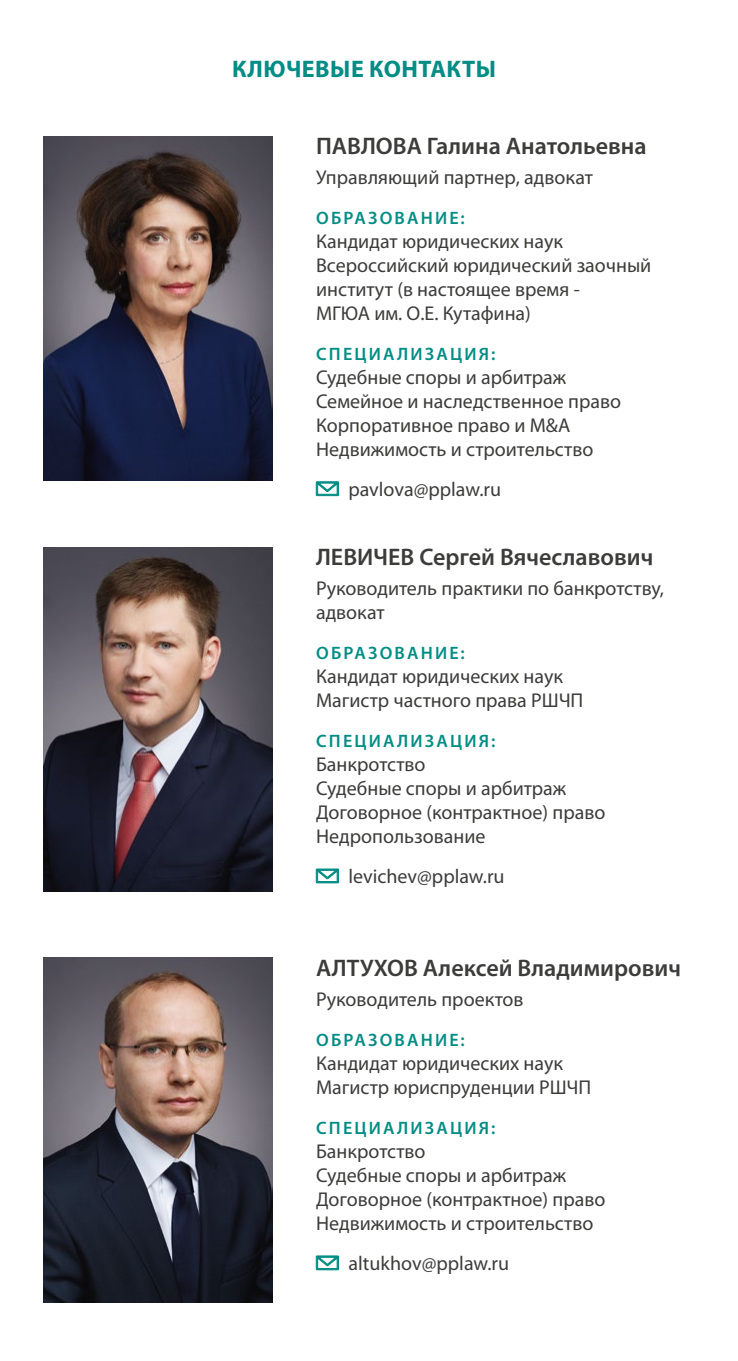
<style>
.page{position:relative;width:738px;height:1361px;background:#fff}
.page>*{position:absolute;margin:0;border:0;box-sizing:border-box;transform-origin:0 0}
.t1{font:600 24px "Myriad Pro";color:#3c3c3b}
.t2{font:700 24px "Myriad Pro";letter-spacing:.02em;color:#038d85}
.t3{font:20px/24px "Myriad Pro";color:#3c3c3b}
.t4{font:600 18px "Myriad Pro";letter-spacing:.12em;color:#038d85}
</style>
<div class="page">
<img style="left:43px;top:136px;width:230px;height:344px">
<img style="left:43px;top:547px;width:230px;height:344px">
<img style="left:43px;top:958px;width:230px;height:344px">
<svg style="left:315px;top:481px;width:24px;height:15px"></svg>
<svg style="left:315px;top:868px;width:24px;height:15px"></svg>
<svg style="left:315px;top:1255px;width:24px;height:15px"></svg>
<p class="t2" style="left:232px;top:53px;width:265px">КЛЮЧЕВЫЕ КОНТАКТЫ</p>
<p class="t1" style="left:316px;top:131px;width:332px">ПАВЛОВА Галина Анатольевна</p>
<p class="t3" style="left:316px;top:165px;width:278px">Управляющий партнер, адвокат</p>
<p class="t4" style="left:316px;top:207px;width:150px">ОБРАЗОВАНИЕ:</p>
<p class="t3" style="left:316px;top:229px;width:336px">Кандидат юридических наук<br>Всероссийский юридический заочный институт (в настоящее время -<br>МГЮА им. О.Е. Кутафина)</p>
<p class="t4" style="left:316px;top:343px;width:180px">СПЕЦИАЛИЗАЦИЯ:</p>
<p class="t3" style="left:316px;top:365px;width:306px">Судебные споры и арбитраж<br>Семейное и наследственное право<br>Корпоративное право и M&amp;A<br>Недвижимость и строительство</p>
<p class="t3" style="left:348px;top:477px;width:154px">pavlova@pplaw.ru</p>
<p class="t1" style="left:316px;top:542px;width:338px">ЛЕВИЧЕВ Сергей Вячеславович</p>
<p class="t3" style="left:316px;top:576px;width:349px">Руководитель практики по банкротству, адвокат</p>
<p class="t4" style="left:316px;top:641px;width:150px">ОБРАЗОВАНИЕ:</p>
<p class="t3" style="left:316px;top:664px;width:269px">Кандидат юридических наук<br>Магистр частного права РШЧП</p>
<p class="t4" style="left:316px;top:729px;width:180px">СПЕЦИАЛИЗАЦИЯ:</p>
<p class="t3" style="left:316px;top:752px;width:290px">Банкротство<br>Судебные споры и арбитраж<br>Договорное (контрактное) право<br>Недропользование</p>
<p class="t3" style="left:348px;top:864px;width:158px">levichev@pplaw.ru</p>
<p class="t1" style="left:316px;top:952px;width:366px">АЛТУХОВ Алексей Владимирович</p>
<p class="t3" style="left:316px;top:987px;width:209px">Руководитель проектов</p>
<p class="t4" style="left:316px;top:1028px;width:150px">ОБРАЗОВАНИЕ:</p>
<p class="t3" style="left:316px;top:1051px;width:276px">Кандидат юридических наук<br>Магистр юриспруденции РШЧП</p>
<p class="t4" style="left:316px;top:1116px;width:180px">СПЕЦИАЛИЗАЦИЯ:</p>
<p class="t3" style="left:316px;top:1139px;width:290px">Банкротство<br>Судебные споры и арбитраж<br>Договорное (контрактное) право<br>Недвижимость и строительство</p>
<p class="t3" style="left:348px;top:1251px;width:162px">altukhov@pplaw.ru</p>
</div>
